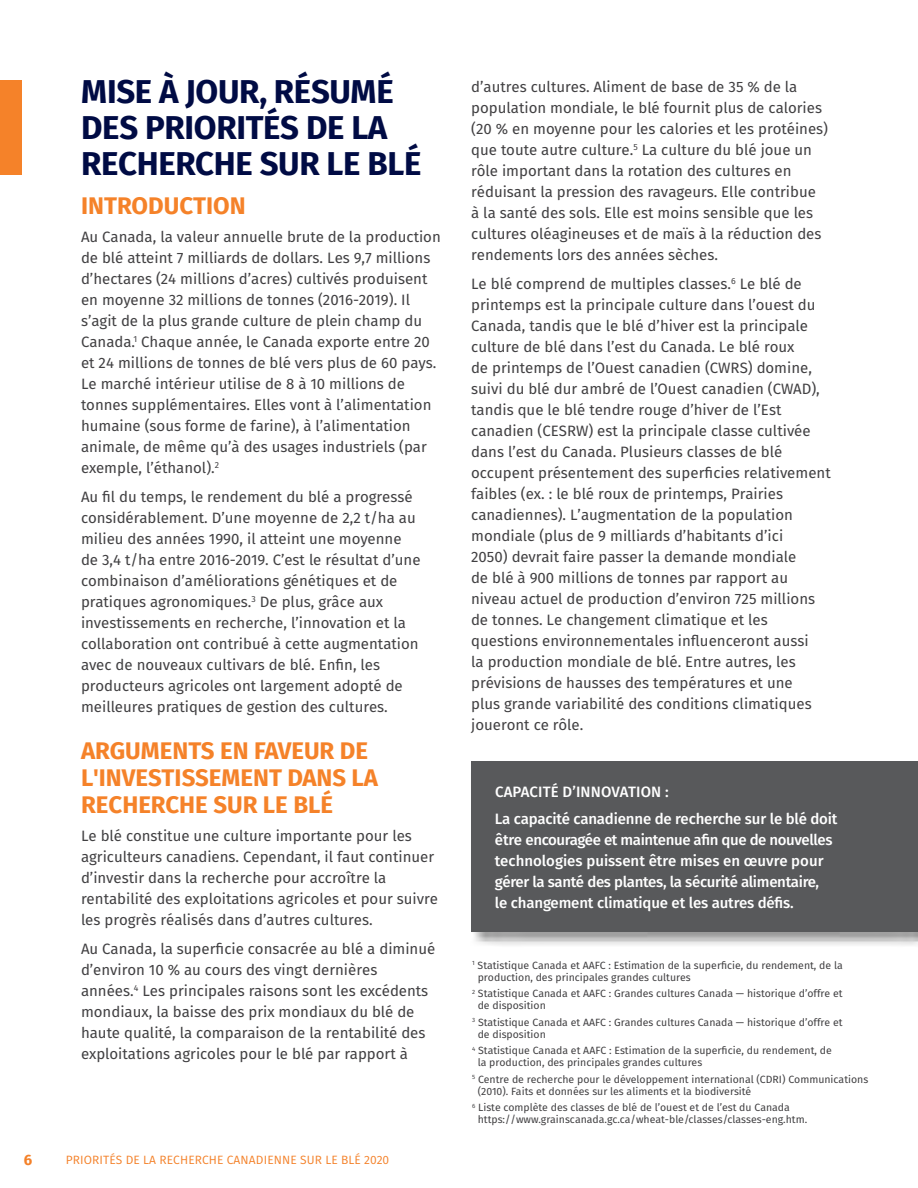
<style>
.page{position:relative;width:918px;height:1188px;background:#fff}
.page>*{position:absolute;margin:0;border:0;box-sizing:border-box;transform-origin:0 0}
.t1{font:700 33px/36px "Fira Sans";letter-spacing:-.01em;color:#000b44}
.ORG-Header{font:700 24px/27px "Fira Sans";color:#f58229}
.BODYCOPY{font:15px/21px "Fira Sans";color:#414042}
.NEW_CALLOUT_FR{font:500 15px/21px "Fira Sans";letter-spacing:-.01em;color:#fff}
.NEW_CALLOUT_FR-2{font:500 15px "Fira Sans";letter-spacing:.01em;color:#fff}
.t2{font:700 15px "Fira Sans";color:#f48129}
.t3{font:12px "Fira Sans";letter-spacing:.01em;color:#f48129}
.t4{font:10.5px/12px "Fira Sans";color:#414042}
</style>
<div class="page">
<div style="left:470px;top:761px;width:448px;height:187px;background:#000;opacity:.4"></div>
<div style="left:471px;top:762px;width:447px;height:170px;background:#58595b"></div>
<div style="left:0;top:80px;width:21px;height:95px;background:#f58229"></div>
<p class="t1" style="left:81px;top:74px;width:342px">MISE À JOUR, RÉSUMÉ<br>DES PRIORITÉS DE LA<br>RECHERCHE SUR LE BLÉ</p>
<p class="ORG-Header" style="left:81px;top:192px;width:166px">INTRODUCTION</p>
<p class="BODYCOPY" style="left:81px;top:226px;width:361px">Au Canada, la valeur annuelle brute de la production de blé atteint 7 milliards de dollars. Les 9,7 millions d’hectares (24 millions d’acres) cultivés produisent en moyenne 32 millions de tonnes (2016-2019). Il s’agit de la plus grande culture de plein champ du Canada.<sup>1</sup> Chaque année, le Canada exporte entre 20 et 24 millions de tonnes de blé vers plus de 60 pays.<br>Le marché intérieur utilise de 8 à 10 millions de tonnes supplémentaires. Elles vont à l’alimentation humaine (sous forme de farine), à l’alimentation animale, de même qu’à des usages industriels (par exemple, l’éthanol).<sup>2</sup></p>
<p class="BODYCOPY" style="left:81px;top:486px;width:341px">Au fil du temps, le rendement du blé a progressé considérablement. D’une moyenne de 2,2 t/ha au milieu des années 1990, il atteint une moyenne de 3,4 t/ha entre 2016-2019. C’est le résultat d’une combinaison d’améliorations génétiques et de pratiques agronomiques.<sup>3</sup> De plus, grâce aux investissements en recherche, l’innovation et la collaboration ont contribué à cette augmentation avec de nouveaux cultivars de blé. Enfin, les producteurs agricoles ont largement adopté de meilleures pratiques de gestion des cultures.</p>
<p class="ORG-Header" style="left:81px;top:737px;width:299px">ARGUMENTS EN FAVEUR DE<br>L'INVESTISSEMENT DANS LA<br>RECHERCHE SUR LE BLÉ</p>
<p class="BODYCOPY" style="left:81px;top:826px;width:359px">Le blé constitue une culture importante pour les agriculteurs canadiens. Cependant, il faut continuer d’investir dans la recherche pour accroître la rentabilité des exploitations agricoles et pour suivre les progrès réalisés dans d’autres cultures.</p>
<p class="BODYCOPY" style="left:81px;top:938px;width:356px">Au Canada, la superficie consacrée au blé a diminué d’environ 10 % au cours des vingt dernières années.<sup>4</sup> Les principales raisons sont les excédents mondiaux, la baisse des prix mondiaux du blé de haute qualité, la comparaison de la rentabilité des exploitations agricoles pour le blé par rapport à</p>
<p class="t2" style="left:24px;top:1149px;width:10px">6</p>
<p class="t3" style="left:66px;top:1151px;width:325px">PRIORITÉS DE LA RECHERCHE CANADIENNE SUR LE BLÉ 2020</p>
<p class="BODYCOPY" style="left:471px;top:76px;width:358px">d’autres cultures. Aliment de base de 35 % de la population mondiale, le blé fournit plus de calories (20 % en moyenne pour les calories et les protéines) que toute autre culture.<sup>5</sup> La culture du blé joue un rôle important dans la rotation des cultures en réduisant la pression des ravageurs. Elle contribue<br>à la santé des sols. Elle est moins sensible que les cultures oléagineuses et de maïs à la réduction des rendements lors des années sèches.</p>
<p class="BODYCOPY" style="left:471px;top:273px;width:361px">Le blé comprend de multiples classes.<sup>6</sup> Le blé de printemps est la principale culture dans l’ouest du Canada, tandis que le blé d’hiver est la principale culture de blé dans l’est du Canada. Le blé roux<br>de printemps de l’Ouest canadien (CWRS) domine, suivi du blé dur ambré de l’Ouest canadien (CWAD), tandis que le blé tendre rouge d’hiver de l’Est canadien (CESRW) est la principale classe cultivée dans l’est du Canada. Plusieurs classes de blé occupent présentement des superficies relativement faibles (ex. : le blé roux de printemps, Prairies canadiennes). L’augmentation de la population mondiale (plus de 9 milliards d’habitants d’ici<br>2050) devrait faire passer la demande mondiale<br>de blé à 900 millions de tonnes par rapport au niveau actuel de production d’environ 725 millions de tonnes. Le changement climatique et les questions environnementales influenceront aussi<br>la production mondiale de blé. Entre autres, les prévisions de hausses des températures et une<br>plus grande variabilité des conditions climatiques joueront ce rôle.</p>
<p class="NEW_CALLOUT_FR-2" style="left:495px;top:780px;width:175px">CAPACITÉ D’INNOVATION :</p>
<p class="NEW_CALLOUT_FR" style="left:495px;top:808px;width:344px">La capacité canadienne de recherche sur le blé doit être encouragée et maintenue afin que de nouvelles technologies puissent être mises en œuvre pour gérer la santé des plantes, la sécurité alimentaire,<br>le changement climatique et les autres défis.</p>
<p class="t4" style="left:478px;top:959px;width:367px;text-indent:-6px"><sup>1</sup> Statistique Canada et AAFC : Estimation de la superficie, du rendement, de la production, des principales grandes cultures</p>
<p class="t4" style="left:478px;top:988px;width:366px;text-indent:-6px"><sup>2</sup> Statistique Canada et AAFC : Grandes cultures Canada — historique d’offre et de disposition</p>
<p class="t4" style="left:478px;top:1016px;width:366px;text-indent:-6px"><sup>3</sup> Statistique Canada et AAFC : Grandes cultures Canada — historique d’offre et de disposition</p>
<p class="t4" style="left:478px;top:1045px;width:356px;text-indent:-6px"><sup>4</sup> Statistique Canada et AAFC : Estimation de la superficie, du rendement, de la production, des principales grandes cultures</p>
<p class="t4" style="left:478px;top:1073px;width:392px;text-indent:-6px"><sup>5</sup> Centre de recherche pour le développement international (CDRI) Communications (2010). Faits et données sur les aliments et la biodiversité</p>
<p class="t4" style="left:478px;top:1102px;width:331px;text-indent:-6px"><sup>6</sup> Liste complète des classes de blé de l’ouest et de l’est du Canada https://www.grainscanada.gc.ca/wheat-ble/classes/classes-eng.htm.</p>
</div>
